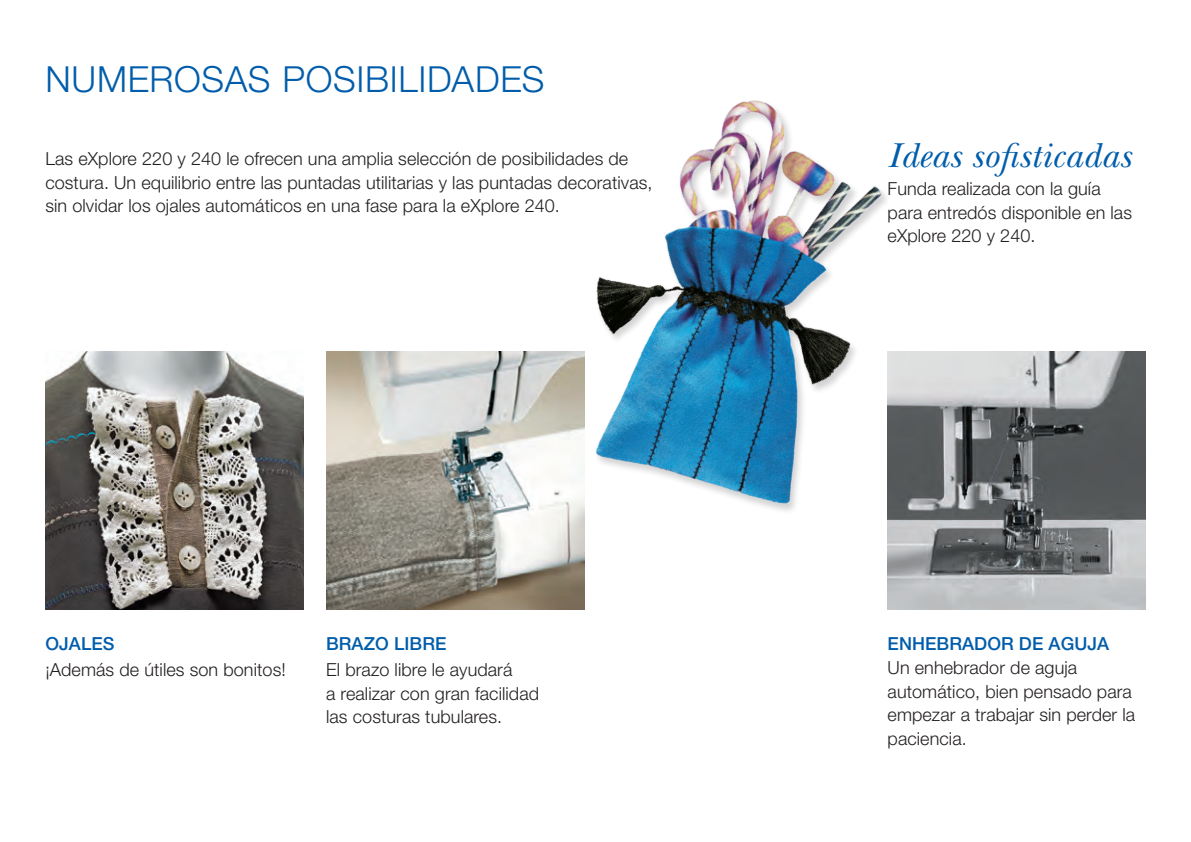
<style>
.page{position:relative;width:1191px;height:842px;background:#fff}
.page>*{position:absolute;margin:0;border:0;box-sizing:border-box;transform-origin:0 0}
.t1{font:300 36px "Helvetica Neue";letter-spacing:.02em;color:#015dab}
.t2{font:italic 36px "New Baskerville";letter-spacing:.005em;color:#015dab}
.t3{font:300 18px/23.6px "Helvetica Neue";letter-spacing:.005em;color:#231f20}
.t4{font:500 18px "Helvetica Neue";letter-spacing:.005em;color:#015dab}
</style>
<div class="page">
<img style="left:326px;top:351px;width:258px;height:258px">
<img style="left:45px;top:352px;width:258px;height:258px">
<img style="left:887px;top:351px;width:258px;height:258px">
<img style="left:540px;top:100px;width:386px;height:426px">
<h1 class="t1" style="left:45px;top:57px;width:26px">NUMEROSAS</h1>
<h1 class="t1" style="left:282px;top:57px;width:21px">POSI</h1>
<h1 class="t1" style="left:365px;top:57px;width:146px">BILI DADES</h1>
<p class="t3" style="left:45px;top:147px;width:608px">Las eXplore 220 y 240 le ofrecen una amplia selección de posibilidades de costura. Un equilibrio entre las puntadas utilitarias y las puntadas decorativas, sin olvidar los ojales automáticos en una fase para la eXplore 240.</p>
<p class="t4" style="left:45px;top:633px;width:36px">OJALE</p>
<p class="t4" style="left:103px;top:633px;width:13px">S</p>
<p class="t3" style="left:45px;top:658px;width:242px">¡Además de útiles son bonitos!</p>
<p class="t4" style="left:326px;top:633px;width:122px">BRAZO LIBRE</p>
<p class="t3" style="left:326px;top:658px;width:214px">El brazo libre le ayudará<br>a realizar con gran facilidad las costuras tubulares.</p>
<h1 class="t2" style="left:887px;top:135px;width:245px">Ideas sofisticadas</h1>
<p class="t3" style="left:887px;top:177px;width:246px">Funda realizada con la guía para entredós disponible en las eXplore 220 y 240.</p>
<p class="t4" style="left:887px;top:633px;width:51px">ENHEBRA</p>
<p class="t4" style="left:974px;top:633px;width:137px">DOR DE AGUJA</p>
<p class="t3" style="left:887px;top:656px;width:249px">Un enhebrador de aguja automático, bien pensado para empezar a trabajar sin perder la paciencia.</p>
</div>
